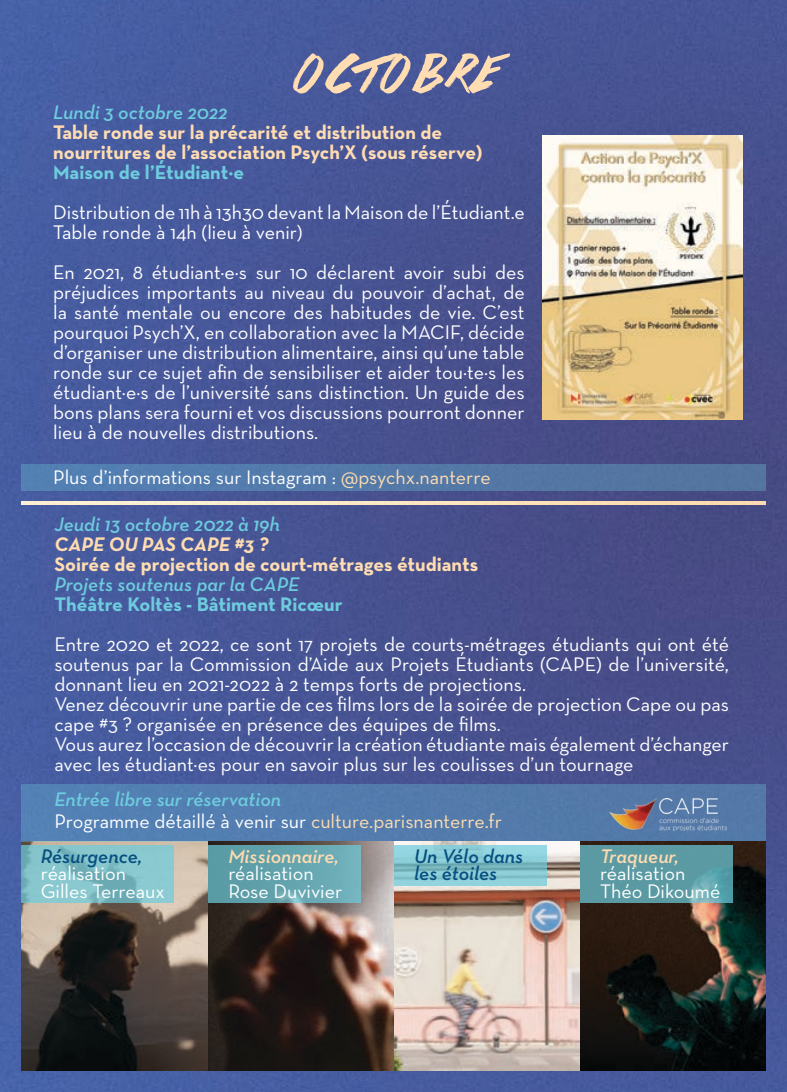
<style>
.page{position:relative;width:787px;height:1092px;background:#fff}
.page>*{position:absolute;margin:0;border:0;box-sizing:border-box;transform-origin:0 0}
.Titre_1{font:57.5px "Da Streets";letter-spacing:.06em;color:#ffdcb1}
.t1{font:20px/20px "Neutra Text";color:#fff;text-align:justify}
.t2{font:700 20px "Neutra Text";color:#ffdcb1}
.t3{font:italic 600 20px "Neutra Text";color:#6dccdd}
.t4{font:700 20px "Neutra Text";color:#6dccdd}
.t5{font:italic 600 20px "Neutra Text";color:#064f81}
.t6{font:italic 600 20px "Neutra Text";color:#ffdcb1}
.t7{font:italic 700 20px "Neutra Text";color:#ffdcb1}
.s1{color:#ffdcb1}
</style>
<div class="page">
<img style="left:0;top:0;width:787px;height:1091px">
<img style="left:21px;top:841px;width:744px;height:229px">
<svg style="left:21px;top:845px;width:152px;height:57px;background:#81c0c7"></svg>
<div style="left:21px;top:784px;width:744px;height:57px;background:#537cae"></div>
<div style="left:21px;top:464px;width:744px;height:27px;background:#5379a8"></div>
<img style="left:542px;top:136px;width:200px;height:283px">
<div style="left:208px;top:845px;width:153px;height:57px;background:linear-gradient(to right,#5798a2,#72b2bd)"></div>
<svg style="left:394px;top:845px;width:153px;height:40px;background:#87c8d2"></svg>
<svg style="left:580px;top:845px;width:152px;height:57px;background:#5c9ca5"></svg>
<img style="left:609px;top:798px;width:117px;height:32px">
<img style="left:21px;top:501px;width:744px;height:3px">
<p class="Titre_1" style="left:296px;top:45px;width:202px">OCTOBRE</p>
<p class="t3" style="left:53px;top:99px;width:176px">Lundi 3 octobre 2022</p>
<p class="t2" style="left:53px;top:119px;width:390px">Table ronde sur la précarité et distribution de</p>
<p class="t2" style="left:53px;top:139px;width:431px">nourritures de l’association Psych’X (sous réserve)</p>
<p class="t4" style="left:53px;top:159px;width:192px">Maison de l’Étudiant·e</p>
<p class="t1" style="left:53px;top:201px;width:473px">Distribution de 11h à 13h30 devant la Maison de l’Étudiant.e</p>
<p class="t1" style="left:53px;top:221px;width:251px">Table ronde à 14h (lieu à venir)</p>
<p class="t1" style="left:53px;top:261px;width:473px">En 2021, 8 étudiant·e·s sur 10 déclarent avoir subi des préjudices importants au niveau du pouvoir d’achat, de la santé mentale ou encore des habitudes de vie. C’est pourquoi Psych’X, en collaboration avec la MACIF, décide d’organiser une distribution alimentaire, ainsi qu’une table ronde sur ce sujet afin de sensibiliser et aider tou·te·s les étudiant·e·s de l’université sans distinction. Un guide des bons plans sera fourni et vos discussions pourront donner lieu à de nouvelles distributions.</p>
<p class="t1" style="left:53px;top:466px;width:439px">Plus d’informations sur Instagram : <span class="s1">@psychx.nanterre</span></p>
<p class="t3" style="left:54px;top:511px;width:227px">Jeudi 13 octobre 2022 à 19h</p>
<p class="t7" style="left:54px;top:531px;width:215px">CAPE OU PAS CAPE #3 ?</p>
<p class="t2" style="left:54px;top:551px;width:425px">Soirée de projection de court-métrages étudiants</p>
<p class="t3" style="left:54px;top:571px;width:247px">Projets soutenus par la CAPE</p>
<p class="t4" style="left:54px;top:591px;width:290px">Théâtre Koltès - Bâtiment Ricœur</p>
<p class="t1" style="left:54px;top:633px;width:676px">Entre 2020 et 2022, ce sont 17 projets de courts-métrages étudiants qui ont été soutenus par la Commission d’Aide aux Projets Étudiants (CAPE) de l’université, donnant lieu en 2021-2022 à 2 temps forts de projections.</p>
<p class="t1" style="left:54px;top:693px;width:676px">Venez découvrir une partie de ces films lors de la soirée de projection Cape ou pas cape #3 ? organisée en présence des équipes de films.</p>
<p class="t1" style="left:54px;top:733px;width:676px">Vous aurez l’occasion de découvrir la création étudiante mais également d’échanger avec les étudiant·es pour en savoir plus sur les coulisses d’un tournage</p>
<p class="t3" style="left:54px;top:786px;width:228px">Entrée libre sur réservation</p>
<p class="t1" style="left:54px;top:811px;width:449px">Programme détaillé à venir sur <span class="s1">culture.parisnanterre.fr</span></p>
<p class="t5" style="left:41px;top:843px;width:103px">Résurgence,</p>
<p class="t1" style="left:41px;top:863px;width:87px">réalisation</p>
<p class="t1" style="left:41px;top:880px;width:126px">Gilles Terreaux</p>
<p class="t5" style="left:414px;top:843px;width:111px">Un Vélo dans</p>
<p class="t5" style="left:414px;top:861px;width:85px">les étoiles</p>
<p class="t6" style="left:228px;top:843px;width:112px">Missionnaire,</p>
<p class="t1" style="left:228px;top:863px;width:87px">réalisation</p>
<p class="t1" style="left:228px;top:880px;width:115px">Rose Duvivier</p>
<p class="t6" style="left:600px;top:843px;width:80px">Traqueur,</p>
<p class="t1" style="left:600px;top:863px;width:87px">réalisation</p>
<p class="t1" style="left:600px;top:880px;width:122px">Théo Dikoumé</p>
</div>
